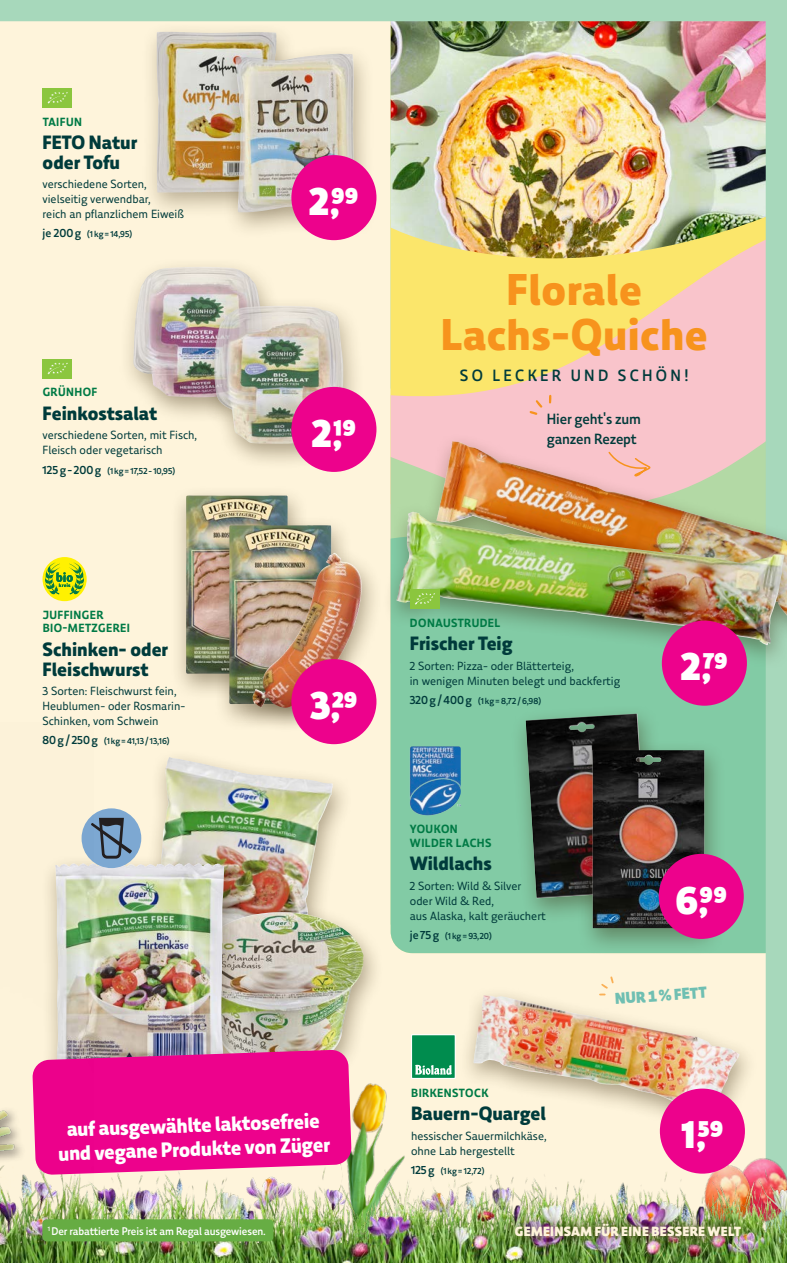
<style>
.page{position:relative;width:787px;height:1263px;background:#fff}
.page>*{position:absolute;margin:0;border:0;box-sizing:border-box;transform-origin:0 0}
.t1{font:800 45px/45px "Bio Markt";letter-spacing:.01em;color:#f7931d;text-align:center}
.t2{font:900 39px "Bio Markt";color:#fff}
.t3{font:800 21px/24px "Bio Markt";color:#fff;text-align:center}
.t4{font:800 19.5px/19.5px "Bio Markt";color:#003b3b}
.t5{font:500 16.5px "Bio Markt";letter-spacing:.205em;color:#003b3b}
.t6{font:900 15.9px "Bio Markt";color:#6fbfb2}
.t7{font:500 15px/19.5px "Bio Markt";letter-spacing:-.01em;color:#003b3b}
.t8{font:900 13.5px "Bio Markt";letter-spacing:.03em;color:#fef4db}
.t9{font:12px/15px "Bio Markt";color:#003b3b}
.t10{font:700 12px/13.5px "Bio Markt";letter-spacing:.04em;color:#007a45}
.t11{font:500 11.25px "Bio Markt";letter-spacing:-.01em;color:#fff}
.t12{font:500 9px "Bio Markt";color:#003b3b}
.s1{font-size:12px}
</style>
<div class="page">
<img style="left:0;top:0;width:787px;height:1165px">
<img style="left:351px;top:1057px;width:82px;height:108px">
<img style="left:734px;top:1146px;width:53px;height:19px">
<img style="left:728px;top:1160px;width:33px;height:5px">
<img style="left:94px;top:1165px;width:693px;height:98px">
<div style="left:118px;top:256px;width:165px;height:168px;background:#302004;opacity:.4"></div>
<img style="left:133px;top:267px;width:129px;height:130px">
<div style="left:198px;top:295px;width:166px;height:175px;background:#302004;opacity:.4"></div>
<img style="left:214px;top:306px;width:129px;height:138px">
<div style="left:422px;top:432px;width:365px;height:213px;background:#302004;opacity:.4"></div>
<img style="left:445px;top:441px;width:7px;height:40px">
<div style="left:382px;top:502px;width:405px;height:168px;background:#302004;opacity:.4"></div>
<img style="left:396px;top:512px;width:388px;height:133px">
<img style="left:410px;top:746px;width:48px;height:53px">
<div style="left:510px;top:704px;width:159px;height:220px;background:#302004;opacity:.4"></div>
<img style="left:525px;top:714px;width:123px;height:184px">
<div style="left:576px;top:740px;width:149px;height:215px;background:#302004;opacity:.4"></div>
<img style="left:592px;top:750px;width:112px;height:178px">
<div style="left:410px;top:589px;width:29px;height:20px;background:#8bc63e"></div>
<svg style="left:415px;top:593px;width:20px;height:12px"></svg>
<svg style="left:529px;top:395px;width:22px;height:20px"></svg>
<div style="left:127px;top:748px;width:226px;height:219px;background:#302004;opacity:.4"></div>
<img style="left:141px;top:757px;width:125px;height:145px">
<div style="left:179px;top:902px;width:205px;height:194px;background:#302004;opacity:.4"></div>
<img style="left:245px;top:912px;width:118px;height:158px">
<div style="left:40px;top:853px;width:205px;height:243px;background:#302004;opacity:.4"></div>
<img style="left:94px;top:863px;width:95px;height:4px">
<div style="left:411px;top:1034px;width:45px;height:45px;background:#4cae82"></div>
<div style="left:412px;top:1035px;width:42px;height:43px;background:#008c4e"></div>
<svg style="left:415px;top:1064px;width:37px;height:11px"></svg>
<div style="left:458px;top:985px;width:301px;height:154px;background:#fef4db"></div>
<img style="left:473px;top:996px;width:266px;height:118px">
<svg style="left:94px;top:1050px;width:257px;height:125px;background:#eb1490"></svg>
<div style="left:42px;top:1219px;width:231px;height:22px;background:#67ad44;border-radius:4px"></div>
<svg style="left:599px;top:976px;width:14px;height:19px"></svg>
<div style="left:662px;top:621px;width:85px;height:85px;background:#ed028c;border-radius:50%"></div>
<div style="left:658px;top:854px;width:85px;height:85px;background:#ed028c;border-radius:50%"></div>
<div style="left:660px;top:1088px;width:85px;height:85px;background:#ed028c;border-radius:50%"></div>
<div style="left:82px;top:808px;width:59px;height:60px;background:#7da8d2;border-radius:50%"></div>
<svg style="left:94px;top:818px;width:38px;height:41px"></svg>
<img style="left:0;top:722px;width:94px;height:541px">
<div style="left:141px;top:21px;width:156px;height:198px;background:#302004;opacity:.4"></div>
<img style="left:157px;top:32px;width:119px;height:161px">
<div style="left:43px;top:88px;width:29px;height:20px;background:#8bc63e"></div>
<svg style="left:47px;top:92px;width:21px;height:12px"></svg>
<div style="left:220px;top:44px;width:157px;height:195px;background:#302004;opacity:.4"></div>
<img style="left:235px;top:54px;width:121px;height:158px">
<div style="left:43px;top:359px;width:29px;height:19px;background:#8bc63e"></div>
<svg style="left:47px;top:362px;width:21px;height:13px"></svg>
<div style="left:43px;top:557px;width:44px;height:44px;background:#fff101;border-radius:50%"></div>
<svg style="left:45px;top:562px;width:39px;height:33px"></svg>
<div style="left:170px;top:485px;width:139px;height:215px;background:#302004;opacity:.4"></div>
<img style="left:186px;top:495px;width:101px;height:179px">
<div style="left:213px;top:515px;width:140px;height:216px;background:#302004;opacity:.4"></div>
<img style="left:229px;top:525px;width:103px;height:179px">
<div style="left:237px;top:544px;width:146px;height:190px;background:#302004;opacity:.4"></div>
<img style="left:252px;top:553px;width:111px;height:155px">
<div style="left:291px;top:659px;width:85px;height:85px;background:#ed028c;border-radius:50%"></div>
<div style="left:291px;top:387px;width:85px;height:85px;background:#ed028c;border-radius:50%"></div>
<div style="left:291px;top:155px;width:85px;height:85px;background:#ed028c;border-radius:50%"></div>
<div style="left:0;top:1028px;width:27px;height:222px;background:#231f20;opacity:.6"></div>
<img style="left:0;top:1023px;width:22px;height:240px">
<div style="left:504px;top:1213px;width:247px;height:35px;background:#302004;opacity:.9"></div>
<p class="t10" style="left:43px;top:115px;width:41px">TAIFUN</p>
<h3 class="t4" style="left:43px;top:133px;width:96px">FETO Natur oder Tofu</h3>
<p class="t9" style="left:43px;top:176px;width:143px">verschiedene Sorten, vielseitig verwendbar,<br>reich an pflanzlichem Eiweiß</p>
<p class="t12" style="left:43px;top:229px;width:91px"><span class="s1">je 200g</span> (1kg=14,95)</p>
<p class="t10" style="left:43px;top:385px;width:56px">GRÜNHOF</p>
<h3 class="t4" style="left:43px;top:403px;width:116px">Feinkostsalat</h3>
<p class="t9" style="left:43px;top:428px;width:156px">verschiedene Sorten, mit Fisch,<br>Fleisch oder vegetarisch</p>
<p class="t12" style="left:43px;top:465px;width:134px"><span class="s1">125g- 200g</span> (1kg=17,52 - 10,95)</p>
<h2 class="t2" style="left:309px;top:178px;width:51px">2,99</h2>
<h2 class="t2" style="left:312px;top:409px;width:46px">2,19</h2>
<h1 class="t1" style="left:441px;top:267px;width:268px">Florale<br>Lachs-Quiche</h1>
<h3 class="t5" style="left:460px;top:366px;width:230px">SO LECKER UND SCHÖN!</h3>
<p class="t7" style="left:547px;top:409px;width:96px">Hier geht's zum ganzen Rezept</p>
<p class="t10" style="left:43px;top:608px;width:89px">JUFFINGER<br>BIO-METZGEREI</p>
<h3 class="t4" style="left:43px;top:640px;width:127px">Schinken- oder<br>Fleischwurst</h3>
<p class="t9" style="left:43px;top:683px;width:143px">3 Sorten: Fleischwurst fein,<br>Heublumen- oder Rosmarin-<br>Schinken, vom Schwein</p>
<p class="t12" style="left:43px;top:735px;width:129px"><span class="s1">80g/ 250g</span> (1kg=41,13 / 13,16)</p>
<h2 class="t2" style="left:310px;top:681px;width:49px">3,29</h2>
<h3 class="t3" style="left:57px;top:1117px;width:273px;rotate:-2deg">auf ausgewählte laktosefreie und vegane Produkte von Züger</h3>
<p class="t11" style="left:48px;top:1224px;width:219px"><sup>1</sup> Der rabattierte Preis ist am Regal ausgewiesen.</p>
<p class="t10" style="left:410px;top:616px;width:92px">DONAUSTRUDEL</p>
<h3 class="t4" style="left:410px;top:634px;width:104px">Frischer Teig</h3>
<p class="t9" style="left:410px;top:658px;width:212px">2 Sorten: Pizza- oder Blätterteig,<br>in wenigen Minuten belegt und backfertig</p>
<p class="t12" style="left:410px;top:695px;width:133px"><span class="s1">320g/400g</span> (1kg=8,72 /6,98)</p>
<p class="t10" style="left:410px;top:822px;width:83px">YOUKON<br>WILDER LACHS</p>
<h3 class="t4" style="left:410px;top:854px;width:84px">Wildlachs</h3>
<p class="t9" style="left:410px;top:878px;width:137px">2 Sorten: Wild &amp; Silver oder Wild &amp; Red,<br>aus Alaska, kalt geräuchert</p>
<p class="t12" style="left:410px;top:930px;width:84px"><span class="s1">je75g</span> (1kg=93,20)</p>
<h2 class="t2" style="left:680px;top:643px;width:49px">2,79</h2>
<h2 class="t2" style="left:675px;top:876px;width:53px">6,99</h2>
<p class="t10" style="left:411px;top:1086px;width:79px">BIRKENSTOCK</p>
<h3 class="t4" style="left:411px;top:1104px;width:136px">Bauern-Quargel</h3>
<p class="t9" style="left:411px;top:1128px;width:137px">hessischer Sauermilchkäse, ohne Lab hergestellt</p>
<p class="t12" style="left:411px;top:1165px;width:75px"><span class="s1">125g</span> (1kg=12,72)</p>
<h3 class="t6" style="left:614px;top:989px;width:93px;rotate:-4deg">NUR 1% FETT</h3>
<h2 class="t2" style="left:681px;top:1111px;width:44px">1,59</h2>
<p class="t8" style="left:515px;top:1223px;width:228px">GEMEINSAM FÜR EINE BESSERE WELT</p>
</div>
